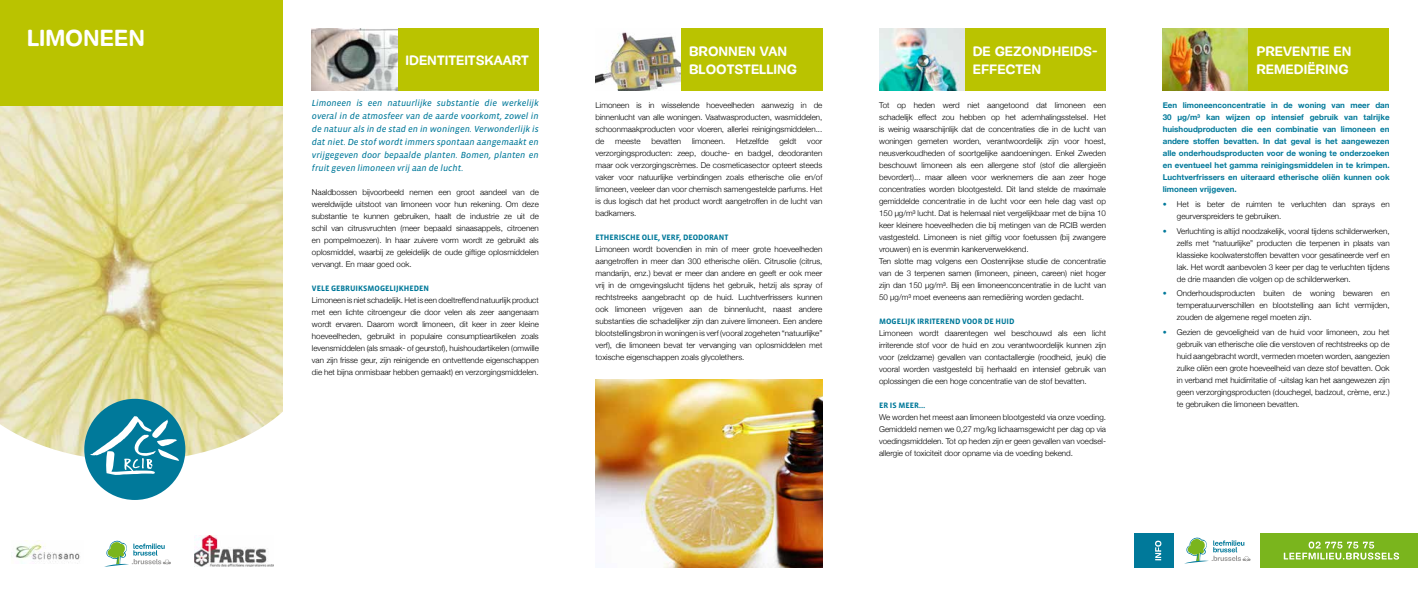
<style>
.page{position:relative;width:1418px;height:596px;background:#fff}
.page>*{position:absolute;margin:0;border:0;box-sizing:border-box;transform-origin:0 0}
.t1{font:700 24px "Mija";color:#fff}
.t2{font:700 14px/18px "Mija";color:#fff}
.t3{font:italic 9px/13px "Vista Sans Reg";color:#00799a;text-align:justify}
.t4{font:300 8px/12px "Helvetica Neue";color:#000;text-align:justify}
.t5{font:700 8px/12px "Helvetica Neue";color:#00799a;text-align:justify}
.t6{font:700 8px "Vista Sans";color:#00799a}
.s1{color:#00799a}
</style>
<div class="page">
<img style="left:0;top:105px;width:283px;height:301px">
<div style="left:680px;top:28px;width:142px;height:63px;background:#bac300"></div>
<img style="left:595px;top:32px;width:85px;height:59px">
<div style="left:312px;top:28px;width:227px;height:63px;background:#bac300"></div>
<img style="left:312px;top:28px;width:85px;height:63px">
<img style="left:595px;top:379px;width:227px;height:188px">
<div style="left:964px;top:28px;width:142px;height:63px;background:#bac300"></div>
<img style="left:879px;top:28px;width:85px;height:63px">
<div style="left:1163px;top:28px;width:225px;height:63px;background:#bac300"></div>
<img style="left:1162px;top:29px;width:85px;height:62px">
<div style="left:0;top:0;width:283px;height:105px;background:#bac300"></div>
<div style="left:84px;top:398px;width:101px;height:101px;background:#00799a;border-radius:50%"></div>
<svg style="left:0;top:406px;width:283px;height:68px"></svg>
<img style="left:11px;top:540px;width:69px;height:23px">
<img style="left:194px;top:535px;width:80px;height:31px">
<svg style="left:106px;top:540px;width:65px;height:26px"></svg>
<div style="left:1259px;top:533px;width:158px;height:34px;background:#7ab51d"></div>
<div style="left:1134px;top:533px;width:40px;height:34px;background:#00799a"></div>
<svg style="left:1283px;top:541px;width:115px;height:18px"></svg>
<svg style="left:1155px;top:540px;width:6px;height:20px"></svg>
<svg style="left:1186px;top:537px;width:64px;height:26px"></svg>
<h1 class="t1" style="left:27px;top:25px;width:119px">LIMONEEN</h1>
<h2 class="t2" style="left:405px;top:51px;width:125px">IDENTITEITSKAART</h2>
<p class="t3" style="left:312px;top:97px;width:228px">Limoneen is een natuurlijke substantie die werkelijk overal in de atmosfeer van de aarde voorkomt, zowel in de natuur als in de stad en in woningen. Verwonderlijk is dat niet. De stof wordt immers spontaan aangemaakt en vrijgegeven door bepaalde planten. Bomen, planten en fruit geven limoneen vrij aan de lucht.</p>
<p class="t4" style="left:312px;top:186px;width:228px">Naaldbossen bijvoorbeeld nemen een groot aandeel van de wereldwijde uitstoot van limoneen voor hun rekening. Om deze substantie te kunnen gebruiken, haalt de industrie ze uit de schil van citrusvruchten (meer bepaald sinaasappels, citroenen en pompelmoezen). In haar zuivere vorm wordt ze gebruikt als oplosmiddel, waarbij ze geleidelijk de oude giftige oplosmiddelen vervangt. En maar goed ook.</p>
<p class="t6" style="left:312px;top:284px;width:119px">VELE GEBRUIKSMOGELIJKHEDEN</p>
<p class="t4" style="left:312px;top:294px;width:228px">Limoneen is niet schadelijk. Het is een doeltreffend natuurlijk product met een lichte citroengeur die door velen als zeer aangenaam wordt ervaren. Daarom wordt limoneen, dit keer in zeer kleine hoeveelheden, gebruikt in populaire consumptieartikelen zoals levensmiddelen (als smaak- of geurstof), huishoudartikelen (omwille van zijn frisse geur, zijn reinigende en ontvettende eigenschappen die het bijna onmisbaar hebben gemaakt) en verzorgingsmiddelen.</p>
<h2 class="t2" style="left:689px;top:42px;width:109px">BRONNEN VAN<br>BLOOTSTELLING</h2>
<p class="t4" style="left:595px;top:98px;width:228px">Limoneen is in wisselende hoeveelheden aanwezig in de binnenlucht van alle woningen. Vaatwasproducten, wasmiddelen, schoonmaakproducten voor vloeren, allerlei reinigingsmiddelen... de</p>
<p class="t4" style="left:615px;top:134px;width:27px">meeste</p>
<p class="t4" style="left:651px;top:134px;width:31px">bevatten</p>
<p class="t4" style="left:692px;top:134px;width:35px">limoneen.</p>
<p class="t4" style="left:736px;top:134px;width:34px">Hetzelfde</p>
<p class="t4" style="left:779px;top:134px;width:19px">geldt</p>
<p class="t4" style="left:595px;top:134px;width:228px;text-indent:212px">voor verzorgingsproducten: zeep, douche- en badgel, deodoranten maar ook verzorgingscrèmes. De cosmeticasector opteert steeds vaker voor natuurlijke verbindingen zoals etherische olie en/of limoneen, veeleer dan voor chemisch samengestelde parfums. Het is dus logisch dat het product wordt aangetroffen in de lucht van badkamers.</p>
<p class="t6" style="left:595px;top:233px;width:134px">ETHERISCHE OLIE, VERF, DEODORANT</p>
<p class="t4" style="left:595px;top:242px;width:228px">Limoneen wordt bovendien in min of meer grote hoeveelheden aangetroffen in meer dan 300 etherische oliën. Citrusolie (citrus, mandarijn, enz.) bevat er meer dan andere en geeft er ook meer vrij in de omgevingslucht tijdens het gebruik, hetzij als spray of rechtstreeks aangebracht op de huid. Luchtverfrissers kunnen ook limoneen vrijgeven aan de binnenlucht, naast andere substanties die schadelijker zijn dan zuivere limoneen. Een andere blootstellingsbron in woningen is verf (vooral zogeheten “natuurlijke” verf), die limoneen bevat ter vervanging van oplosmiddelen met toxische eigenschappen zoals glycolethers.</p>
<h2 class="t2" style="left:972px;top:42px;width:126px">DE GEZONDHEIDS-<br>EFFECTEN</h2>
<p class="t4" style="left:879px;top:99px;width:228px;text-align:left">Tot op heden werd niet aangetoond dat limoneen een schadelijk effect zou hebben op het ademhalingsstelsel. Het is weinig waarschijnlijk dat de concentraties die in de lucht van woningen gemeten worden, verantwoordelijk zijn voor hoest, neusverkoudheden of soortgelijke aandoeningen. Enkel Zweden beschouwt limoneen als een allergene stof (stof die allergieën bevordert)... maar alleen voor werknemers die aan zeer hoge concentraties worden blootgesteld. Dit land stelde de maximale gemiddelde concentratie in de lucht voor een hele dag vast op 150 µg/m³ lucht. Dat is helemaal niet vergelijkbaar met de bijna 10 keer kleinere hoeveelheden die bij metingen van de RCIB werden vastgesteld. Limoneen is niet giftig voor foetussen (bij zwangere vrouwen) en is evenmin kankerverwekkend.<br>Ten slotte mag volgens een Oostenrijkse studie de concentratie van de 3 terpenen samen (limoneen, pineen, careen) niet hoger zijn dan 150 µg/m³. Bij een limoneenconcentratie in de lucht van 50 µg/m³ moet eveneens aan remediëring worden gedacht.</p>
<p class="t6" style="left:879px;top:317px;width:137px">MOGELIJK IRRITEREND VOOR DE HUID</p>
<p class="t4" style="left:879px;top:327px;width:228px">Limoneen wordt daarentegen wel beschouwd als een licht irriterende stof voor de huid en zou verantwoordelijk kunnen zijn voor (zeldzame) gevallen van contactallergie (roodheid, jeuk) die vooral worden vastgesteld bij herhaald en intensief gebruik van oplossingen die een hoge concentratie van de stof bevatten.</p>
<p class="t6" style="left:879px;top:401px;width:48px">ER IS MEER…</p>
<p class="t4" style="left:879px;top:411px;width:228px">We worden het meest aan limoneen blootgesteld via onze voeding.<br>Gemiddeld nemen we 0,27 mg/kg lichaamsgewicht per dag op via voedingsmiddelen. Tot op heden zijn er geen gevallen van voedsel&shy;allergie of toxiciteit door opname via de voeding bekend.</p>
<h2 class="t2" style="left:1256px;top:42px;width:97px">PREVENTIE EN<br>REMEDIËRING</h2>
<p class="t5" style="left:1162px;top:99px;width:228px">Een limoneenconcentratie in de woning van meer dan 30 µg/m³ kan wijzen op intensief gebruik van talrijke huishoudproducten die een combinatie van limoneen en andere stoffen bevatten. In dat geval is het aangewezen alle onderhoudsproducten voor de woning te onderzoeken en eventueel het gamma reinigingsmiddelen in te krimpen.<br>Luchtverfrissers en uiteraard etherische oliën kunnen ook limoneen vrijgeven.</p>
<p class="t4" style="left:1176px;top:197px;width:214px;text-indent:-14px"><span class="s1">•</span> Het is beter de ruimten te verluchten dan sprays en geurverspreiders te gebruiken.</p>
<p class="t4" style="left:1176px;top:224px;width:214px;text-indent:-14px"><span class="s1">•</span> Verluchting is altijd noodzakelijk, vooral tijdens schilderwerken, zelfs met “natuurlijke” producten die terpenen in plaats van klassieke koolwaterstoffen bevatten voor gesatineerde verf en lak. Het wordt aanbevolen 3 keer per dag te verluchten tijdens de drie maanden die volgen op de schilderwerken.</p>
<p class="t4" style="left:1176px;top:287px;width:214px;text-indent:-14px"><span class="s1">•</span> Onderhoudsproducten buiten de woning bewaren en temperatuurverschillen en blootstelling aan licht vermijden, zouden de algemene regel moeten zijn.</p>
<p class="t4" style="left:1176px;top:326px;width:214px;text-indent:-14px"><span class="s1">•</span> Gezien de gevoeligheid van de huid voor limoneen, zou het gebruik van etherische olie die verstoven of rechtstreeks op de huid aangebracht wordt, vermeden moeten worden, aangezien zulke oliën een grote hoeveelheid van deze stof bevatten. Ook in verband met huidirritatie of -uitslag kan het aangewezen zijn geen verzorgingsproducten (douchegel, badzout, crème, enz.) te gebruiken die limoneen bevatten.</p>
</div>
